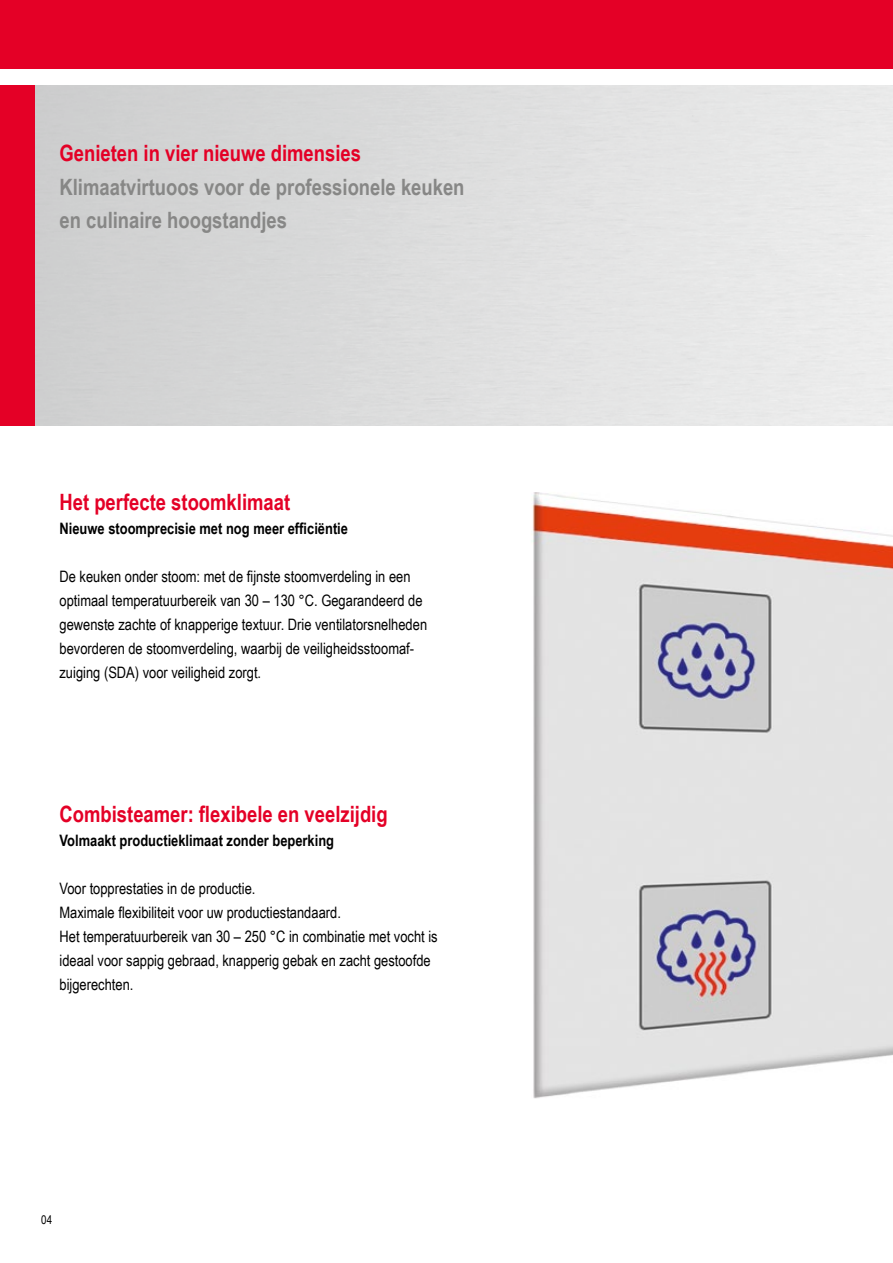
<style>
.page{position:relative;width:893px;height:1263px;background:#fff}
.page>*{position:absolute;margin:0;border:0;box-sizing:border-box;transform-origin:0 0}
.t1{font:700 22.5px "Arial Narrow";color:#e40026}
.t2{font:700 22.5px/33.8px "Arial Narrow";color:#878786}
.t3{font:15.75px/24px "Arial Narrow";color:#000}
.t4{font:700 15.75px "Arial Narrow";color:#000}
.t5{font:12px "Arial Narrow";color:#000}
</style>
<div class="page">
<div style="left:0;top:0;width:893px;height:68px;background:#e40026"></div>
<img style="left:34px;top:85px;width:859px;height:340px">
<div style="left:0;top:85px;width:34px;height:340px;background:#e40026"></div>
<img style="left:532px;top:492px;width:361px;height:607px">
<h1 class="t1" style="left:60px;top:136px;width:303px">Genieten in vier nieuwe dimensies</h1>
<h1 class="t2" style="left:60px;top:169px;width:407px">Klimaatvirtuoos voor de professionele keuken en culinaire hoogstandjes</h1>
<h1 class="t1" style="left:60px;top:485px;width:232px">Het perfecte stoomklimaat</h1>
<p class="t4" style="left:60px;top:517px;width:290px">Nieuwe stoomprecisie met nog meer efficiëntie</p>
<p class="t3" style="left:60px;top:564px;width:369px">De keuken onder stoom: met de fijnste stoomverdeling in een optimaal temperatuurbereik van 30 – 130 °C. Gegarandeerd de gewenste zachte of knapperige textuur. Drie ventilatorsnelheden bevorderen de stoomverdeling, waarbij de veiligheidsstoomaf&shy;zuiging (SDA) voor veiligheid zorgt.</p>
<h1 class="t1" style="left:60px;top:797px;width:330px">Combisteamer: flexibele en veelzijdig</h1>
<p class="t4" style="left:60px;top:829px;width:276px">Volmaakt productieklimaat zonder beperking</p>
<p class="t3" style="left:60px;top:876px;width:380px">Voor topprestaties in de productie.<br>Maximale flexibiliteit voor uw productiestandaard.<br>Het temperatuurbereik van 30 – 250 °C in combinatie met vocht is ideaal voor sappig gebraad, knapperig gebak en zacht gestoofde bijgerechten.</p>
<p class="t5" style="left:41px;top:1211px;width:12px">04</p>
</div>
